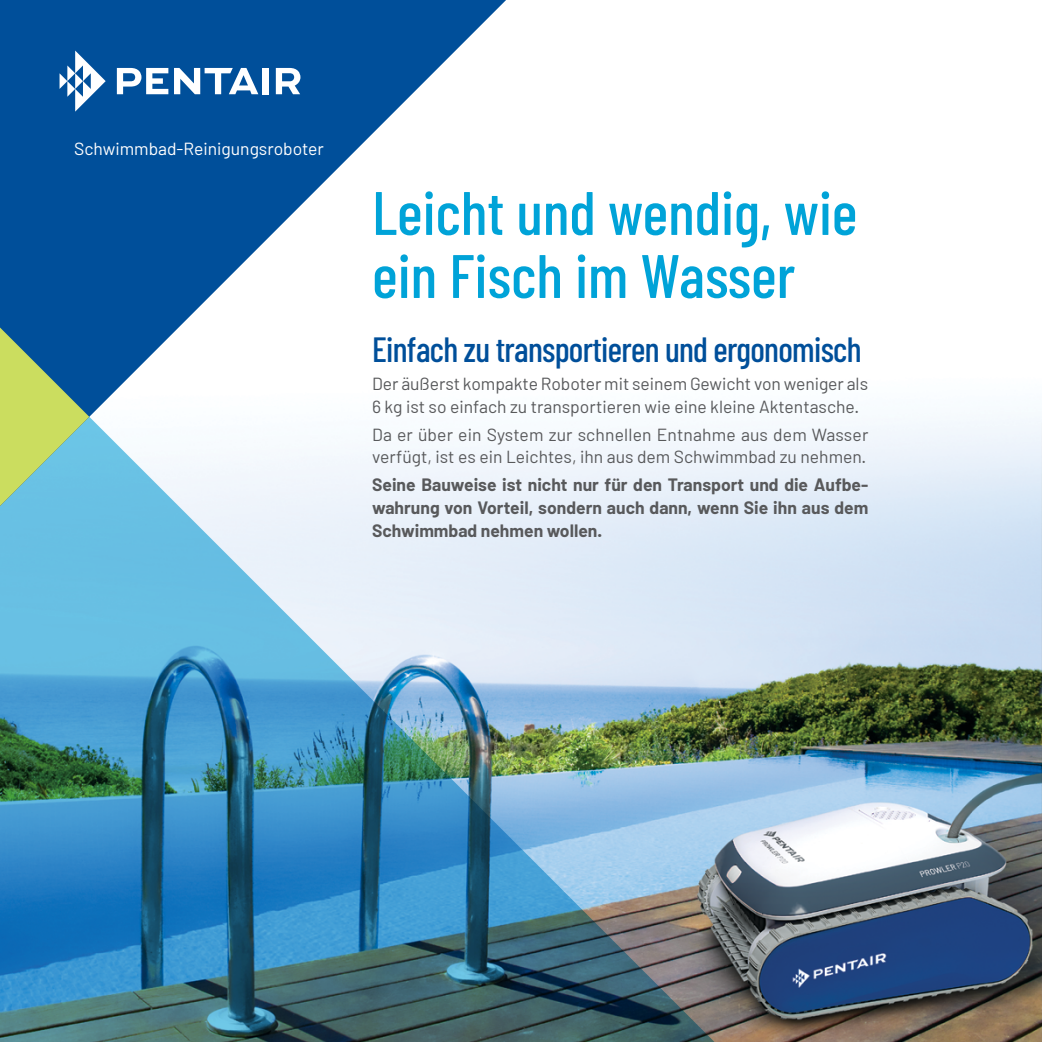
<style>
.page{position:relative;width:1042px;height:1042px;background:#fff}
.page>*{position:absolute;margin:0;border:0;box-sizing:border-box;transform-origin:0 0}
.t1{font:500 61.25px/63px "Barlow Condensed";color:#00a3d8}
.t2{font:500 35px "Barlow Condensed";letter-spacing:-.02em;color:#004f9a}
.t3{font:17.5px/22.8px "Barlow";color:#58595b}
.t4{font:700 17.5px/22.8px "Barlow";color:#58595b;text-align:justify}
.t5{font:17.5px "Barlow";color:#fff}
</style>
<div class="page">
<img style="left:785px;top:416px;width:257px;height:626px">
<svg style="left:0;top:0;width:506px;height:316px;fill:#004f9a"></svg>
<img style="left:0;top:316px;width:785px;height:726px">
<svg style="left:60px;top:51px;width:46px;height:61px"></svg>
<svg style="left:117px;top:68px;width:51px;height:26px"></svg>
<svg style="left:174px;top:68px;width:84px;height:26px"></svg>
<div style="left:263px;top:68px;width:6px;height:26px;background:#fff"></div>
<svg style="left:276px;top:68px;width:24px;height:26px"></svg>
<svg style="left:0;top:327px;width:89px;height:179px;background:#7eb18f"></svg>
<p class="t5" style="left:74px;top:138px;width:251px">Schwimmbad-Reinigungsroboter</p>
<h1 class="t1" style="left:372px;top:180px;width:487px">Leicht und wendig, wie ein Fisch im Wasser</h1>
<h2 class="t2" style="left:372px;top:328px;width:491px">Einfach zu transportieren und ergonomisch</h2>
<p class="t3" style="left:372px;top:372px;width:497px">Der äußerst kompakte Roboter mit seinem Gewicht von weniger als<br>6 kg ist so einfach zu transportieren wie eine kleine Aktentasche.</p>
<p class="t3" style="left:372px;top:422px;width:498px">Da er über ein System zur schnellen Entnahme aus dem Wasser verfügt, ist es ein Leichtes, ihn aus dem Schwimmbad zu nehmen.</p>
<p class="t4" style="left:372px;top:473px;width:498px">Seine Bauweise ist nicht nur für den Transport und die Aufbe&shy;wahrung von Vorteil, sondern auch dann, wenn Sie ihn aus dem Schwimmbad nehmen wollen.</p>
</div>
